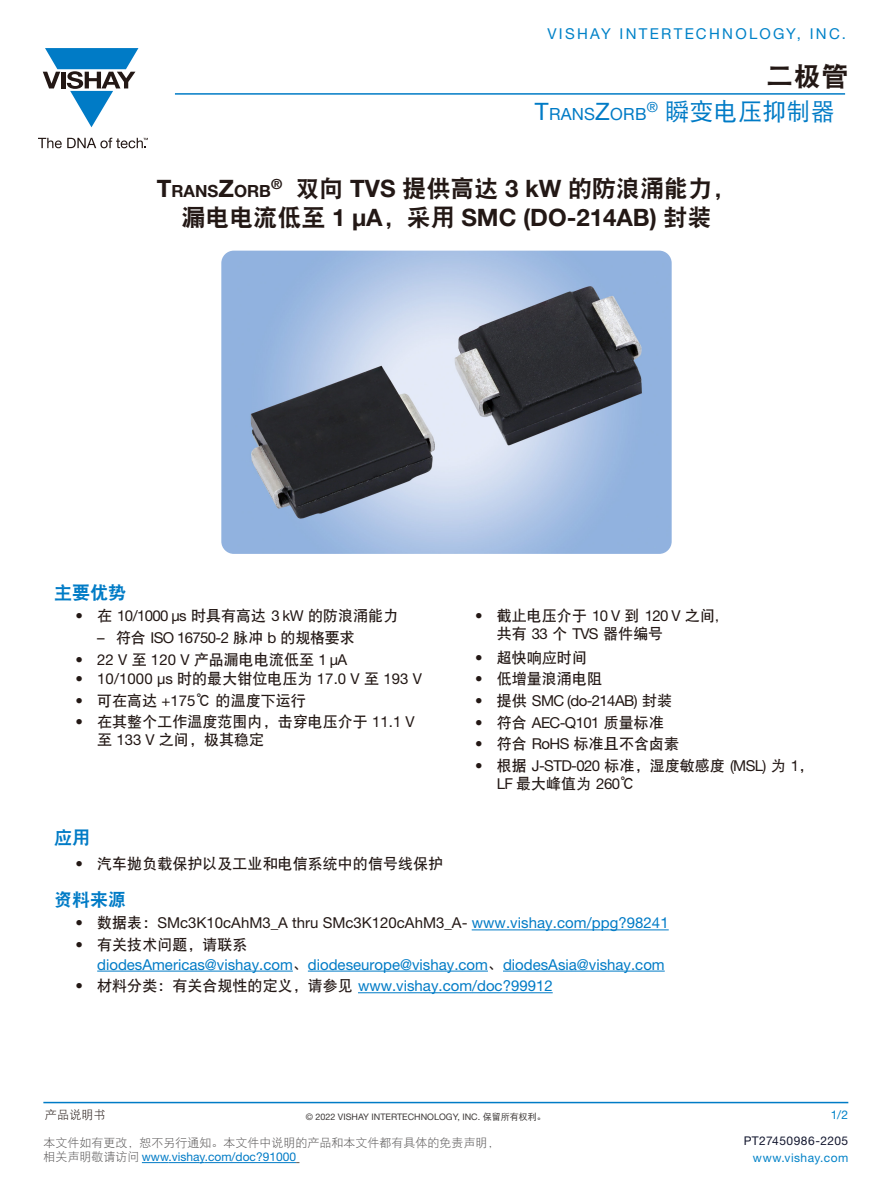
<style>
.page{position:relative;width:891px;height:1189px;background:#fff}
.page>*{position:absolute;margin:0;border:0;box-sizing:border-box;transform-origin:0 0}
.t1{font:27px "DFP Hei W9";color:#231815}
.t2{font:700 24px "Helvetica Neue LT Std";color:#231815}
.t3{font:24px "DFP Hei W9";color:#231815}
.t4{font:24px "DFP Hei W5";letter-spacing:.015em;color:#007bc6}
.t5{font:18px "DFP Hei W9";letter-spacing:.005em;color:#007bc6}
.t6{font:700 16.8px "Helvetica Neue LT Std";color:#231815}
.t7{font:16.8px "Helvetica Neue LT Std";letter-spacing:.015em;color:#007bc6}
.t8{font:15px/18px "DFP Hei W7";letter-spacing:.005em;color:#231815}
.t9{font:15px/21.6px "Helvetica Neue LT Std";color:#231815}
.t10{font:15px "Helvetica Neue LT Std";color:#007bc6}
.t11{font:15px "Helvetica Neue LT Std";letter-spacing:-.04em;color:#231815}
.t12{font:15px "Helvetica Neue LT Std";letter-spacing:.155em;color:#0082c8}
.t13{font:12px "DFP Hei W3";color:#595757}
.t14{font:12px "Helvetica Neue LT Std";color:#007bc6}
.t15{font:12px "Helvetica Neue LT Std";letter-spacing:.04em;color:#0082c8}
.t16{font:12px "Helvetica Neue LT Std";letter-spacing:.04em;color:#141830}
.t17{font:12px "DFP Hei W3";letter-spacing:.02em;color:#231815}
.t18{font:9px "Helvetica Neue LT Std";color:#3e3a39}
.s1{font-size:24px}
.s2{font-family:"Helvetica Neue LT Std";font-weight:700}
.s3{font-family:"DFP Hei W9";font-weight:400}
.s4{font-family:"DFP Hei W7"}
.s5{font-family:"Helvetica Neue LT Std"}
.s6{color:#007bc6}
.s7{font-family:"DFP Hei W7";color:#231815}
.s8{color:#231815}
.s9{font-family:"DFP Hei W3";color:#595757}
.s10{font-family:"DFP Hei W5"}
</style>
<div class="page">
<hr style="left:175px;top:93px;width:670px;height:2px;background:#007bc6">
<hr style="left:43px;top:1101px;width:805px;height:1px;background:#007bc6">
<svg style="left:43px;top:48px;width:95px;height:79px"></svg>
<svg style="left:38px;top:138px;width:110px;height:10px"></svg>
<img style="left:221px;top:250px;width:451px;height:303px">
<hr style="left:472px;top:929px;width:197px;height:1px;background:#007bc6">
<hr style="left:97px;top:970px;width:196px;height:1px;background:#007bc6">
<hr style="left:308px;top:970px;width:180px;height:1px;background:#007bc6">
<hr style="left:503px;top:970px;width:162px;height:1px;background:#007bc6">
<hr style="left:358px;top:992px;width:195px;height:1px;background:#007bc6">
<hr style="left:169px;top:1161px;width:31px;height:1px;background:#007bc6">
<hr style="left:205px;top:1161px;width:91px;height:1px;background:#007bc6">
<p class="t12" style="left:547px;top:25px;width:300px">VISHAY INTERTECHNOLOGY, INC.</p>
<h1 class="t1" style="left:766px;top:62px;width:84px">二极管</h1>
<p class="t7" style="left:535px;top:104px;width:113px"><span class="s1">T</span>RANS<span class="s1">Z</span>ORB</p>
<h2 class="t4" style="left:647px;top:98px;width:190px"><sup>®</sup> 瞬变电压抑制器</h2>
<p class="t6" style="left:157px;top:181px;width:116px"><span class="s1">T</span>RANS<span class="s1">Z</span>ORB</p>
<h2 class="t3" style="left:271px;top:176px;width:467px"><sup>®</sup> 双向 <span class="s2">TVS</span> 提供高达 <span class="s2">3 kW</span> 的防浪涌能力，</h2>
<h2 class="t2" style="left:181px;top:203px;width:532px"><span class="s3">漏电电流低至</span> 1 μA<span class="s3">，采用</span> SMC (DO-214AB) <span class="s3">封装</span></h2>
<p class="t5" style="left:54px;top:583px;width:74px">主要优势</p>
<p class="t11" style="left:76px;top:607px;width:324px">• <span class="s4">在</span> 10/1000 μs <span class="s4">时具有高达</span> 3 kW <span class="s4">的防浪涌能力</span></p>
<p class="t11" style="left:97px;top:628px;width:259px">– <span class="s4">符合</span> ISO 16750-2 <span class="s4">脉冲</span> b <span class="s4">的规格要求</span></p>
<p class="t9" style="left:76px;top:648px;width:273px">• 22 V <span class="s4">至</span> 120 V <span class="s4">产品漏电电流低至</span> 1 μA</p>
<p class="t9" style="left:76px;top:667px;width:348px">• 10/1000 μs <span class="s4">时的最大钳位电压为</span> 17.0 V <span class="s4">至</span> 193 V</p>
<p class="t8" style="left:76px;top:691px;width:232px"><span class="s5">•</span> 可在高达 <span class="s5">+175</span>℃ 的温度下运行</p>
<p class="t8" style="left:97px;top:712px;width:319px;text-indent:-22px"><span class="s5">•</span> 在其整个工作温度范围内，击穿电压介于 <span class="s5">11.1 V</span>至 <span class="s5">133 V</span> 之间，极其稳定</p>
<p class="t8" style="left:497px;top:606px;width:224px;text-indent:-22px"><span class="s5">•</span> 截止电压介于 <span class="s5">10 V</span> 到 <span class="s5">120 V</span> 之间,共有 <span class="s5">33</span> 个 <span class="s5">TVS</span> 器件编号</p>
<p class="t8" style="left:475px;top:647px;width:113px"><span class="s5">•</span> 超快响应时间</p>
<p class="t8" style="left:475px;top:669px;width:128px"><span class="s5">•</span> 低增量浪涌电阻</p>
<p class="t11" style="left:475px;top:691px;width:198px">• <span class="s4">提供</span> SMC (do-214AB) <span class="s4">封装</span></p>
<p class="t9" style="left:475px;top:711px;width:190px">• <span class="s4">符合</span> AEC-Q101 <span class="s4">质量标准</span>•</p>
<p class="t11" style="left:475px;top:756px;width:340px">• <span class="s4">根据</span> J-STD-020 <span class="s4">标准，湿度敏感度</span> (MSL) <span class="s4">为</span> 1<span class="s4">，</span></p>
<p class="t8" style="left:497px;top:774px;width:139px"><span class="s5">LF</span> 最大峰值为 <span class="s5">260</span>℃</p>
<p class="t8" style="left:497px;top:734px;width:184px">符合 <span class="s5">RoHS</span> 标准且不含卤素</p>
<p class="t5" style="left:54px;top:827px;width:38px">应用</p>
<p class="t8" style="left:76px;top:853px;width:369px"><span class="s5">•</span> 汽车抛负载保护以及工业和电信系统中的信号线保护</p>
<p class="t5" style="left:54px;top:889px;width:74px">资料来源</p>
<p class="t9" style="left:76px;top:911px;width:595px">• <span class="s4">数据表：</span>SMc3K10cAhM3_A thru SMc3K120cAhM3_A- <span class="s6">www.vishay.com/ppg?98241</span></p>
<p class="t8" style="left:76px;top:935px;width:174px"><span class="s5">•</span> 有关技术问题，请联系</p>
<p class="t10" style="left:97px;top:954px;width:569px">diodesAmericas@vishay.com<span class="s7">、</span>diodeseurope@vishay.com<span class="s7">、</span>diodesAsia@vishay.com</p>
<p class="t10" style="left:76px;top:976px;width:479px"><span class="s8">•</span> <span class="s7">材料分类：有关合规性的定义，请参见</span> www.vishay.com/doc?99912</p>
<p class="t17" style="left:45px;top:1107px;width:63px">产品说明书</p>
<p class="t13" style="left:43px;top:1135px;width:458px">本文件如有更改，恕不另行通知。本文件中说明的产品和本文件都有具体的免责声明，</p>
<p class="t14" style="left:43px;top:1149px;width:254px"><span class="s9">相关声明敬请访问</span> www.vishay.com/doc?91000</p>
<p class="t18" style="left:306px;top:1111px;width:241px">© 2022 VISHAY INTERTECHNOLOGY, INC. <span class="s10">保留所有权利。</span></p>
<p class="t15" style="left:831px;top:1106px;width:19px">1/2</p>
<p class="t16" style="left:744px;top:1133px;width:106px">PT27450986-2205</p>
<p class="t15" style="left:753px;top:1150px;width:97px">www.vishay.com</p>
</div>
